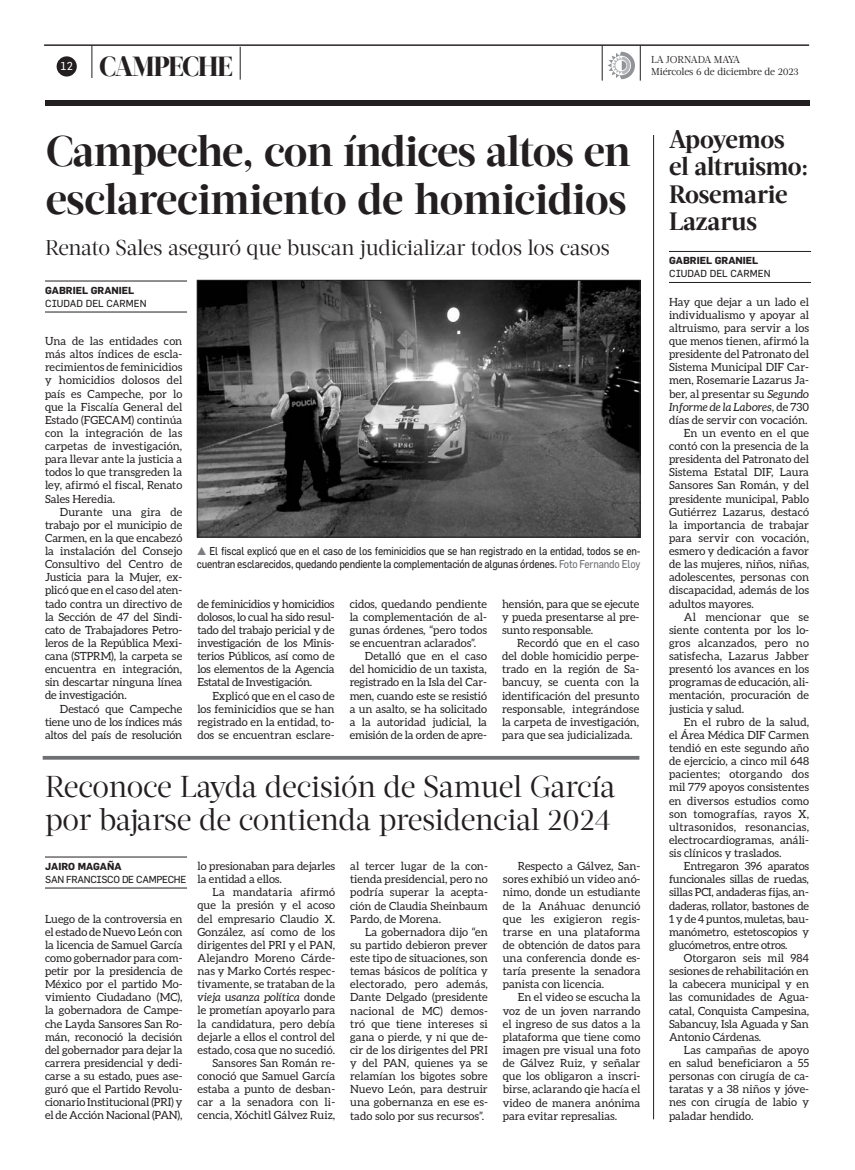
<style>
.page{position:relative;width:855px;height:1170px;background:#fff}
.page>*{position:absolute;margin:0;border:0;box-sizing:border-box;transform-origin:0 0}
.t1{font:700 42.5px/47.5px "Acta Headline W00";letter-spacing:-.015em;color:#231f20}
.t2{font:30px/32.5px "Acta Headline W00";letter-spacing:-.01em;color:#231f20}
.t3{font:800 27.5px "Acta Display W04";letter-spacing:-.04em;color:#231f20;scale:.94 1}
.t4{font:700 25px/27.5px "Acta Deck W00";letter-spacing:-.015em;color:#231f20}
.t5{font:21.25px "Acta Headline W00";letter-spacing:-.01em;color:#231f20}
.Nuevo_Body_tex{font:11.25px/13.1px "Aleo";color:#231f20;text-align:justify}
.Nuevo_Body_tex_ss{font:11.25px/13.1px "Aleo";letter-spacing:-.01em;color:#231f20;text-align:justify}
.PIE_DE_FOTO{font:11.25px/13.1px "Flama";letter-spacing:-.02em;color:#231f20;text-align:right;scale:.9 1}
.t6{font:11.25px "Flama";color:#fff}
.t7{font:700 10px "Flama";color:#231f20}
.t8{font:10px "Flama";color:#231f20}
.t9{font:10px "Acta Deck W00";letter-spacing:-.01em;color:#231f20}
.t10{font:10px "Flama";letter-spacing:-.03em;color:#231f20}
.t11{font:10px "Acta Deck W00";letter-spacing:-.02em;color:#231f20}
.s1{color:#6f7073}
.s2{font-style:italic}
</style>
<div class="page">
<div style="left:45px;top:100px;width:765px;height:5px;background:#231f20"></div>
<div style="left:57px;top:56px;width:20px;height:21px;background:#231f20;border-radius:50%"></div>
<hr style="left:240px;top:47px;width:1px;height:33px;background:#231f20">
<hr style="left:92px;top:45px;width:1px;height:33px;background:#231f20">
<hr style="left:44px;top:45px;width:765px;height:1px;background:#231f20">
<hr style="left:602px;top:45px;width:1px;height:36px;background:#231f20">
<hr style="left:640px;top:45px;width:1px;height:36px;background:#231f20">
<svg style="left:608px;top:52px;width:27px;height:27px"></svg>
<hr style="left:45px;top:281px;width:142px;height:1px;background:#231f20">
<hr style="left:45px;top:312px;width:142px;height:1px;background:#231f20">
<img style="left:199px;top:282px;width:439px;height:253px">
<div style="left:197px;top:280px;width:443px;height:257px;border:1px solid #231f20"></div>
<hr style="left:669px;top:251px;width:142px;height:1px;background:#231f20">
<hr style="left:669px;top:282px;width:142px;height:1px;background:#231f20">
<hr style="left:45px;top:857px;width:142px;height:1px;background:#231f20">
<hr style="left:45px;top:888px;width:142px;height:1px;background:#231f20">
<svg style="left:43px;top:756px;width:596px;height:4px;background:#7a7b7d"></svg>
<hr style="left:653px;top:135px;width:1px;height:984px;background:#231f20">
<p class="t6" style="left:60px;top:59px;width:14px">12</p>
<p class="t3" style="left:99px;top:50px;width:144px">CAMPECHE</p>
<p class="t11" style="left:651px;top:54px;width:90px">LA JORNADA MAYA</p>
<p class="t9" style="left:651px;top:65px;width:149px">Miércoles 6 de diciembre de 2023</p>
<p class="t1" style="left:46px;top:128px;width:587px">Campeche, con índices altos en esclarecimiento de homicidios</p>
<p class="t5" style="left:45px;top:235px;width:566px">Renato Sales aseguró que buscan judicializar todos los casos</p>
<p class="t7" style="left:45px;top:284px;width:90px">GABRIEL GRANIEL</p>
<p class="t8" style="left:45px;top:297px;width:103px">CIUDAD DEL CARMEN</p>
<p class="Nuevo_Body_tex_ss" style="left:45px;top:334px;width:139px">Una de las entidades con más altos índices de escla&shy;recimientos de feminicidios y homicidios dolosos del país es Campeche, por lo que la Fiscalía General del Estado (FGECAM) continúa con la integración de las carpetas de investigación, para llevar ante la justicia a todos lo que transgreden la ley, afirmó el fiscal, Renato Sales Heredia.</p>
<p class="Nuevo_Body_tex" style="left:45px;top:505px;width:139px;text-indent:15px">Durante una gira de trabajo por el municipio de Carmen, en la que encabezó la instalación del Consejo Consultivo del Centro de Justicia para la Mujer, ex&shy;plicó que en el caso del aten&shy;tado contra un directivo de la Sección de 47 del Sindi&shy;cato de Trabajadores Petro&shy;leros de la República Mexi&shy;cana (STPRM), la carpeta se encuentra en integración, sin descartar ninguna línea de investigación.</p>
<p class="Nuevo_Body_tex" style="left:45px;top:702px;width:139px;text-indent:15px">Destacó que Campeche tiene uno de los índices más altos del país de resolución</p>
<p class="PIE_DE_FOTO" style="left:197px;top:544px;width:494px">El fiscal explicó que en el caso de los feminicidios que se han registrado en la entidad, todos se en&shy;cuentran esclarecidos, quedando pendiente la complementación de algunas órdenes. <span class="s1">Foto Fernando Eloy</span></p>
<p class="Nuevo_Body_tex" style="left:197px;top:597px;width:139px">de feminicidios y homicidios dolosos, lo cual ha sido resul&shy;tado del trabajo pericial y de investigación de los Minis&shy;terios Públicos, así como de los elementos de la Agencia Estatal de Investigación.</p>
<p class="Nuevo_Body_tex" style="left:197px;top:689px;width:139px;text-indent:15px">Explicó que en el caso de los feminicidios que se han registrado en la entidad, to&shy;dos se encuentran esclare-</p>
<p class="Nuevo_Body_tex" style="left:350px;top:597px;width:139px">cidos, quedando pendiente la complementación de al&shy;gunas órdenes, “pero todos se encuentran aclarados”.</p>
<p class="Nuevo_Body_tex" style="left:350px;top:649px;width:139px;text-indent:15px">Detalló que en el caso del homicidio de un taxista, registrado en la Isla del Car&shy;men, cuando este se resistió a un asalto, se ha solicitado a la autoridad judicial, la emisión de la orden de apre-</p>
<p class="Nuevo_Body_tex" style="left:502px;top:597px;width:139px">hensión, para que se ejecute y pueda presentarse al pre&shy;sunto responsable.</p>
<p class="Nuevo_Body_tex" style="left:502px;top:636px;width:139px;text-indent:15px">Recordó que en el caso del doble homicidio perpe&shy;trado en la región de Sa&shy;bancuy, se cuenta con la identificación del presunto responsable, integrándose la carpeta de investigación, para que sea judicializada.</p>
<p class="t2" style="left:45px;top:771px;width:572px">Reconoce Layda decisión de Samuel García por bajarse de contienda presidencial 2024</p>
<p class="t7" style="left:45px;top:860px;width:78px">JAIRO MAGAÑA</p>
<p class="t10" style="left:45px;top:873px;width:143px">SAN FRANCISCO DE CAMPECHE</p>
<p class="Nuevo_Body_tex_ss" style="left:45px;top:912px;width:139px">Luego de la controversia en el estado de Nuevo León con la licencia de Samuel García como gobernador para com&shy;petir por la presidencia de México por el partido Mo&shy;vimiento Ciudadano (MC), la gobernadora de Campe&shy;che Layda Sansores San Ro&shy;mán, reconoció la decisión del gobernador para dejar la carrera presidencial y dedi&shy;carse a su estado, pues ase&shy;guró que el Partido Revolu&shy;cionario Institucional (PRI) y el de Acción Nacional (PAN),</p>
<p class="Nuevo_Body_tex_ss" style="left:198px;top:859px;width:139px">lo presionaban para dejarles la entidad a ellos.</p>
<p class="Nuevo_Body_tex" style="left:198px;top:886px;width:139px;text-indent:15px">La mandataria afirmó que la presión y el acoso del empresario Claudio X.<br>González, así como de los dirigentes del PRI y el PAN, Alejandro Moreno Cárde&shy;nas y Marko Cortés respec&shy;tivamente, se trataban de la <span class="s2">vieja usanza política</span> donde le prometían apoyarlo para la candidatura, pero debía dejarle a ellos el control del estado, cosa que no sucedió.</p>
<p class="Nuevo_Body_tex" style="left:198px;top:1056px;width:139px;text-indent:15px">Sansores San Román re&shy;conoció que Samuel García estaba a punto de desban&shy;car a la senadora con li&shy;cencia, Xóchitl Gálvez Ruiz,</p>
<p class="Nuevo_Body_tex" style="left:350px;top:859px;width:139px">al tercer lugar de la con&shy;tienda presidencial, pero no podría superar la acepta&shy;ción de Claudia Sheinbaum Pardo, de Morena.</p>
<p class="Nuevo_Body_tex" style="left:350px;top:925px;width:139px;text-indent:15px">La gobernadora dijo “en su partido debieron prever este tipo de situaciones, son temas básicos de política y electorado, pero además, Dante Delgado (presidente nacional de MC) demos&shy;tró que tiene intereses si gana o pierde, y ni que de&shy;cir de los dirigentes del PRI y del PAN, quienes ya se relamían los bigotes sobre Nuevo León, para destruir una gobernanza en ese es&shy;tado solo por sus recursos”.</p>
<p class="Nuevo_Body_tex" style="left:503px;top:859px;width:139px;text-indent:15px">Respecto a Gálvez, San&shy;sores exhibió un video anó&shy;nimo, donde un estudiante de la Anáhuac denunció que les exigieron regis&shy;trarse en una plataforma de obtención de datos para una conferencia donde es&shy;taría presente la senadora panista con licencia.</p>
<p class="Nuevo_Body_tex" style="left:503px;top:991px;width:139px;text-indent:15px">En el video se escucha la voz de un joven narrando el ingreso de sus datos a la plataforma que tiene como imagen pre visual una foto de Gálvez Ruiz, y señalar que los obligaron a inscri&shy;birse, aclarando qie hacía el video de manera anónima para evitar represalias.</p>
<p class="t4" style="left:669px;top:126px;width:141px">Apoyemos el altruismo:<br>Rosemarie<br>Lazarus</p>
<p class="t7" style="left:669px;top:254px;width:90px">GABRIEL GRANIEL</p>
<p class="t8" style="left:669px;top:268px;width:103px">CIUDAD DEL CARMEN</p>
<p class="Nuevo_Body_tex_ss" style="left:669px;top:295px;width:142px">Hay que dejar a un lado el individualismo y apoyar al altruismo, para servir a los que menos tienen, afirmó la presidente del Patronato del Sistema Municipal DIF Car&shy;men, Rosemarie Lazarus Ja&shy;ber, al presentar su <span class="s2">Segundo Informe de la Labores</span>, de 730 días de servir con vocación.</p>
<p class="Nuevo_Body_tex" style="left:669px;top:426px;width:142px;text-indent:15px">En un evento en el que contó con la presencia de la presidenta del Patronato del Sistema Estatal DIF, Laura Sansores San Román, y del presidente municipal, Pablo Gutiérrez Lazarus, destacó la importancia de trabajar para servir con vocación, esmero y dedicación a favor de las mujeres, niños, niñas, adolescentes, personas con discapacidad, además de los adultos mayores.</p>
<p class="Nuevo_Body_tex" style="left:669px;top:610px;width:142px;text-indent:15px">Al mencionar que se siente contenta por los lo&shy;gros alcanzados, pero no satisfecha, Lazarus Jabber presentó los avances en los programas de educación, ali&shy;mentación, procuración de justicia y salud.</p>
<p class="Nuevo_Body_tex" style="left:669px;top:715px;width:142px;text-indent:15px">En el rubro de la salud, el Área Médica DIF Carmen tendió en este segundo año de ejercicio, a cinco mil 648 pacientes; otorgando dos mil 779 apoyos consistentes en diversos estudios como son tomografías, rayos X, ultrasonidos, resonancias, electrocardiogramas, análi&shy;sis clínicos y traslados.</p>
<p class="Nuevo_Body_tex" style="left:669px;top:859px;width:142px;text-indent:15px">Entregaron 396 aparatos funcionales sillas de ruedas, sillas PCI, andaderas fijas, an&shy;daderas, rollator, bastones de 1 y de 4 puntos, muletas, bau&shy;manómetro, estetoscopios y glucómetros, entre otros.</p>
<p class="Nuevo_Body_tex" style="left:669px;top:951px;width:142px;text-indent:15px">Otorgaron seis mil 984 sesiones de rehabilitación en la cabecera municipal y en las comunidades de Agua&shy;catal, Conquista Campesina, Sabancuy, Isla Aguada y San Antonio Cárdenas.</p>
<p class="Nuevo_Body_tex" style="left:669px;top:1043px;width:142px;text-indent:15px">Las campañas de apoyo en salud beneficiaron a 55 personas con cirugía de ca&shy;taratas y a 38 niños y jóve&shy;nes con cirugía de labio y paladar hendido.</p>
</div>
